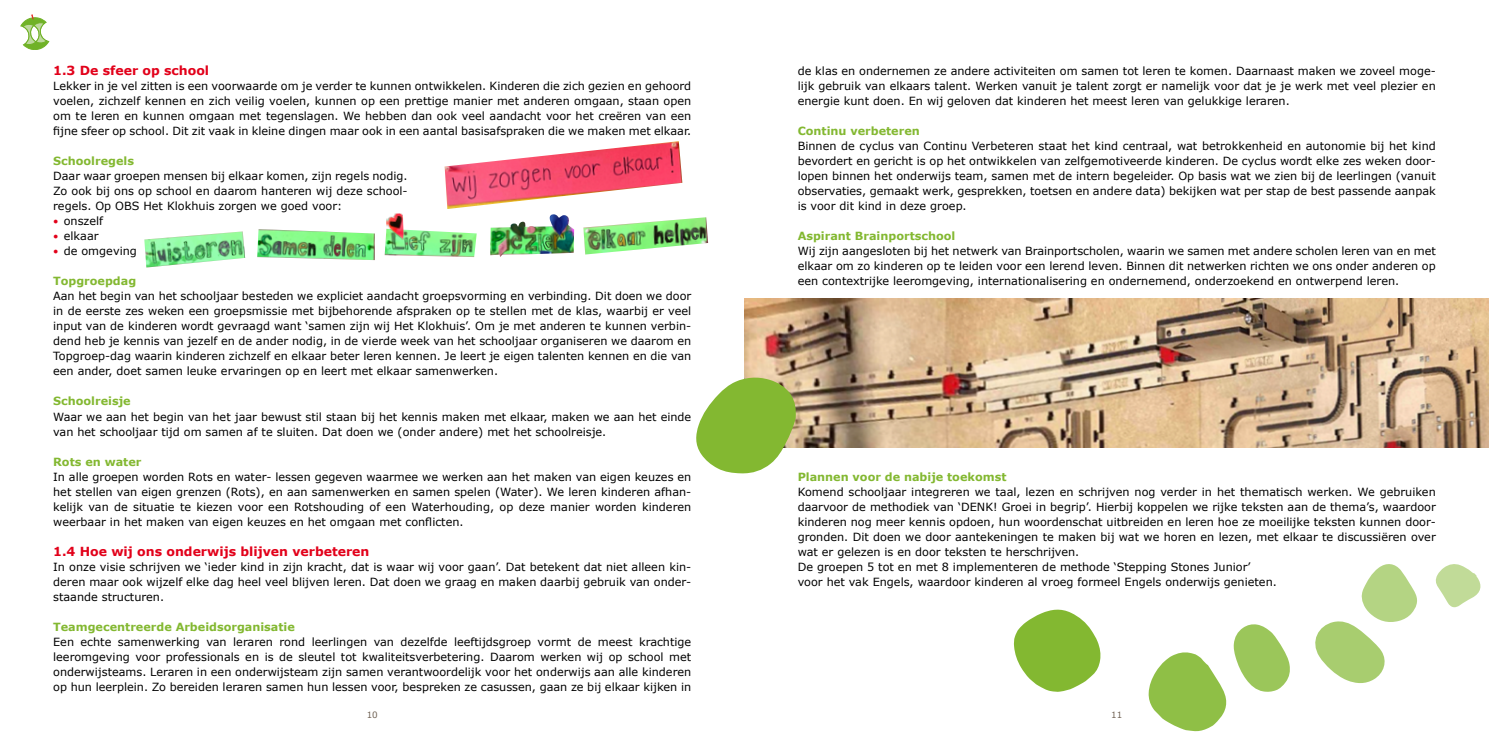
<style>
.page{position:relative;width:1489px;height:745px;background:#fff}
.page>*{position:absolute;margin:0;border:0;box-sizing:border-box;transform-origin:0 0}
.x_x_Kopjes{font:700 12.5px "Verdana";color:#e2001a}
.bodytekst{font:11.25px/15px "Verdana";color:#000;text-align:justify}
.bodytekst_bold{font:700 11.25px "Verdana";color:#83b831}
.t1{font:8.75px "Verdana";color:#706254}
.s1{font-weight:700;font-size:7.5px;color:#e2001a}
</style>
<div class="page">
<img style="left:744px;top:298px;width:744px;height:148px">
<svg style="left:1435px;top:564px;width:46px;height:44px"></svg>
<svg style="left:1013px;top:609px;width:88px;height:82px"></svg>
<svg style="left:1148px;top:652px;width:78px;height:79px"></svg>
<svg style="left:1233px;top:624px;width:57px;height:67px"></svg>
<svg style="left:696px;top:376px;width:100px;height:97px"></svg>
<svg style="left:1315px;top:564px;width:102px;height:119px"></svg>
<svg style="left:20px;top:14px;width:30px;height:36px"></svg>
<img style="left:444px;top:141px;width:238px;height:68px">
<img style="left:144px;top:231px;width:101px;height:36px">
<img style="left:583px;top:217px;width:125px;height:37px">
<img style="left:384px;top:229px;width:92px;height:28px">
<img style="left:257px;top:229px;width:118px;height:31px">
<img style="left:490px;top:214px;width:84px;height:43px">
<img style="left:386px;top:213px;width:17px;height:27px">
<p class="x_x_Kopjes" style="left:53px;top:62px;width:158px">1.3 De sfeer op school</p>
<p class="bodytekst" style="left:53px;top:79px;width:639px">Lekker in je vel zitten is een voorwaarde om je verder te kunnen ontwikkelen. Kinderen die zich gezien en gehoord voelen, zichzelf kennen en zich veilig voelen, kunnen op een prettige manier met anderen omgaan, staan open om te leren en kunnen omgaan met tegenslagen. We hebben dan ook veel aandacht voor het creëren van een fijne sfeer op school. Dit zit vaak in kleine dingen maar ook in een aantal basisafspraken die we maken met elkaar.</p>
<p class="bodytekst_bold" style="left:53px;top:153px;width:82px">Schoolregels</p>
<p class="bodytekst" style="left:53px;top:169px;width:356px">Daar waar groepen mensen bij elkaar komen, zijn regels nodig.<br>Zo ook bij ons op school en daarom hanteren wij deze school&shy;regels. Op OBS Het Klokhuis zorgen we goed voor:</p>
<p class="bodytekst" style="left:53px;top:214px;width:52px"><span class="s1">•</span> onszelf</p>
<p class="bodytekst" style="left:53px;top:229px;width:47px"><span class="s1">•</span> elkaar</p>
<p class="bodytekst" style="left:53px;top:244px;width:85px"><span class="s1">•</span> de omgeving</p>
<p class="bodytekst_bold" style="left:53px;top:273px;width:85px">Topgroepdag</p>
<p class="bodytekst" style="left:53px;top:289px;width:639px">Aan het begin van het schooljaar besteden we expliciet aandacht groepsvorming en verbinding. Dit doen we door in de eerste zes weken een groepsmissie met bijbehorende afspraken op te stellen met de klas, waarbij er veel input van de kinderen wordt gevraagd want ‘samen zijn wij Het Klokhuis’. Om je met anderen te kunnen verbin&shy;dend heb je kennis van jezelf en de ander nodig, in de vierde week van het schooljaar organiseren we daarom en Topgroep-dag waarin kinderen zichzelf en elkaar beter leren kennen. Je leert je eigen talenten kennen en die van een ander, doet samen leuke ervaringen op en leert met elkaar samenwerken.</p>
<p class="bodytekst_bold" style="left:53px;top:393px;width:79px">Schoolreisje</p>
<p class="bodytekst" style="left:53px;top:409px;width:639px">Waar we aan het begin van het jaar bewust stil staan bij het kennis maken met elkaar, maken we aan het einde van het schooljaar tijd om samen af te sluiten. Dat doen we (onder andere) met het schoolreisje.</p>
<p class="bodytekst_bold" style="left:53px;top:453px;width:90px">Rots en water</p>
<p class="bodytekst" style="left:53px;top:469px;width:639px">In alle groepen worden Rots en water- lessen gegeven waarmee we werken aan het maken van eigen keuzes en het stellen van eigen grenzen (Rots), en aan samenwerken en samen spelen (Water). We leren kinderen afhan&shy;kelijk van de situatie te kiezen voor een Rotshouding of een Waterhouding, op deze manier worden kinderen weerbaar in het maken van eigen keuzes en het omgaan met conflicten.</p>
<p class="x_x_Kopjes" style="left:53px;top:542px;width:318px">1.4 Hoe wij ons onderwijs blijven verbeteren</p>
<p class="bodytekst" style="left:53px;top:559px;width:639px">In onze visie schrijven we ‘ieder kind in zijn kracht, dat is waar wij voor gaan’. Dat betekent dat niet alleen kin&shy;deren maar ook wijzelf elke dag heel veel blijven leren. Dat doen we graag en maken daarbij gebruik van onder&shy;staande structuren.</p>
<p class="bodytekst_bold" style="left:53px;top:618px;width:243px">Teamgecentreerde Arbeidsorganisatie</p>
<p class="bodytekst" style="left:53px;top:634px;width:639px">Een echte samenwerking van leraren rond leerlingen van dezelfde leeftijdsgroep vormt de meest krachtige leeromgeving voor professionals en is de sleutel tot kwaliteitsverbetering. Daarom werken wij op school met onderwijsteams. Leraren in een onderwijsteam zijn samen verantwoordelijk voor het onderwijs aan alle kinderen op hun leerplein. Zo bereiden leraren samen hun lessen voor, bespreken ze casussen, gaan ze bij elkaar kijken in</p>
<p class="bodytekst" style="left:797px;top:64px;width:639px">de klas en ondernemen ze andere activiteiten om samen tot leren te komen. Daarnaast maken we zoveel moge&shy;lijk gebruik van elkaars talent. Werken vanuit je talent zorgt er namelijk voor dat je je werk met veel plezier en energie kunt doen. En wij geloven dat kinderen het meest leren van gelukkige leraren.</p>
<p class="bodytekst_bold" style="left:797px;top:123px;width:124px">Continu verbeteren</p>
<p class="bodytekst" style="left:797px;top:139px;width:639px">Binnen de cyclus van Continu Verbeteren staat het kind centraal, wat betrokkenheid en autonomie bij het kind bevordert en gericht is op het ontwikkelen van zelfgemotiveerde kinderen. De cyclus wordt elke zes weken door&shy;lopen binnen het onderwijs team, samen met de intern begeleider. Op basis wat we zien bij de leerlingen (vanuit observaties, gemaakt werk, gesprekken, toetsen en andere data) bekijken wat per stap de best passende aanpak is voor dit kind in deze groep.</p>
<p class="bodytekst_bold" style="left:797px;top:228px;width:159px">Aspirant Brainportschool</p>
<p class="bodytekst" style="left:797px;top:244px;width:639px">Wij zijn aangesloten bij het netwerk van Brainportscholen, waarin we samen met andere scholen leren van en met elkaar om zo kinderen op te leiden voor een lerend leven. Binnen dit netwerken richten we ons onder anderen op een contextrijke leeromgeving, internationalisering en ondernemend, onderzoekend en ontwerpend leren.</p>
<p class="bodytekst_bold" style="left:797px;top:468px;width:210px">Plannen voor de nabije toekomst</p>
<p class="bodytekst" style="left:797px;top:484px;width:639px">Komend schooljaar integreren we taal, lezen en schrijven nog verder in het thematisch werken. We gebruiken daarvoor de methodiek van ‘DENK! Groei in begrip’. Hierbij koppelen we rijke teksten aan de thema’s, waardoor kinderen nog meer kennis opdoen, hun woordenschat uitbreiden en leren hoe ze moeilijke teksten kunnen door&shy;gronden. Dit doen we door aantekeningen te maken bij wat we horen en lezen, met elkaar te discussiëren over wat er gelezen is en door teksten te herschrijven.</p>
<p class="bodytekst" style="left:797px;top:559px;width:454px">De groepen 5 tot en met 8 implementeren de methode ‘Stepping Stones Junior’</p>
<p class="bodytekst" style="left:797px;top:574px;width:480px">voor het vak Engels, waardoor kinderen al vroeg formeel Engels onderwijs genieten.</p>
<p class="t1" style="left:366px;top:708px;width:13px">10</p>
<p class="t1" style="left:1111px;top:708px;width:13px">11</p>
</div>
